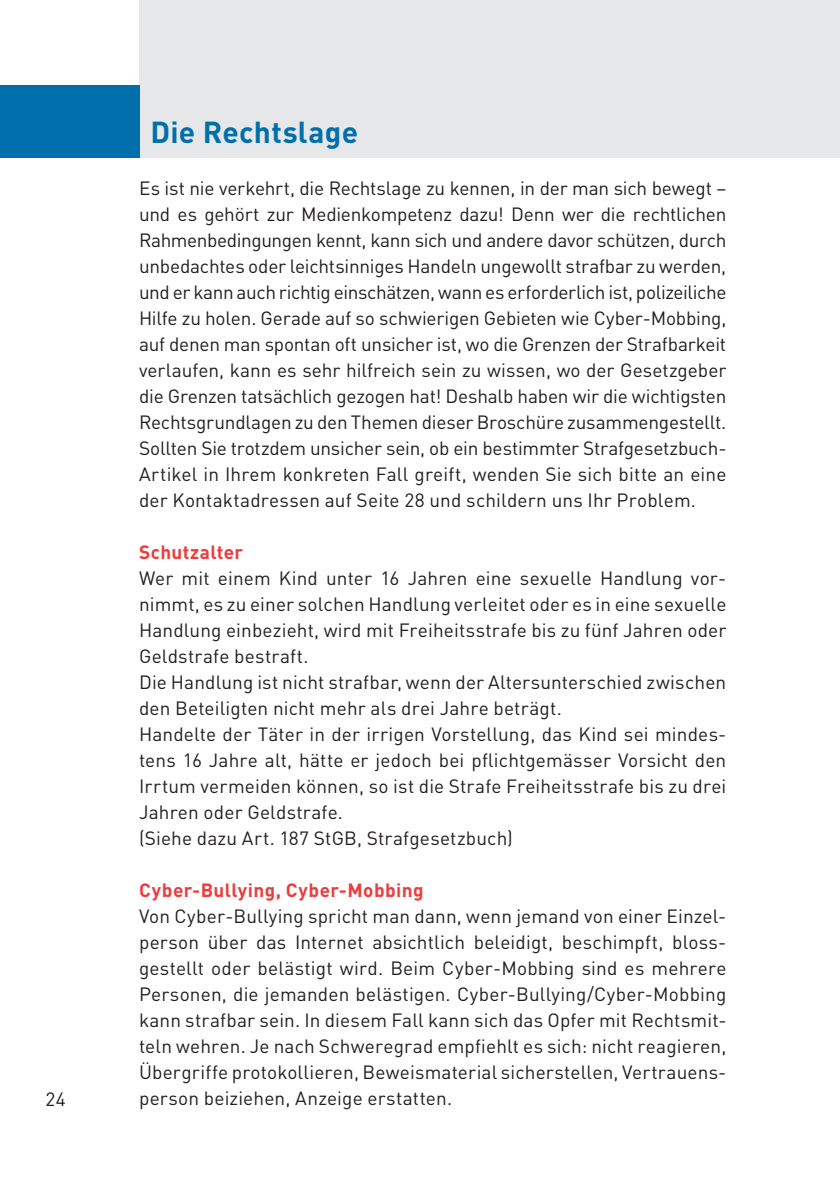
<style>
.page{position:relative;width:840px;height:1191px;background:#fff}
.page>*{position:absolute;margin:0;border:0;box-sizing:border-box;transform-origin:0 0}
.t1{font:700 30px "DIN";letter-spacing:.01em;color:#006fab}
.t2{font:19px/26px "DIN";letter-spacing:.005em;color:#231f20;text-align:justify}
.t3{font:700 19px "DIN";letter-spacing:.02em;color:#ee3c3c}
</style>
<div class="page">
<div style="left:139px;top:0;width:700px;height:158px;background:#e6e7e9"></div>
<div style="left:0;top:85px;width:139px;height:73px;background:#006fab"></div>
<p class="t2" style="left:45px;top:1085px;width:22px">24</p>
<h1 class="t1" style="left:150px;top:113px;width:209px">Die Rechtslage</h1>
<p class="t2" style="left:139px;top:175px;width:588px">Es ist nie verkehrt, die Rechtslage zu kennen, in der man sich bewegt – und es gehört zur Medienkompetenz dazu! Denn wer die rechtlichen Rahmenbedingungen kennt, kann sich und andere davor schützen, durch unbedachtes oder leichtsinniges Handeln ungewollt strafbar zu werden, und er kann auch richtig einschätzen, wann es erforderlich ist, polizeiliche Hilfe zu holen. Gerade auf so schwierigen Gebieten wie Cyber-Mobbing, auf denen man spontan oft unsicher ist, wo die Grenzen der Strafbarkeit verlaufen, kann es sehr hilfreich sein zu wissen, wo der Gesetzgeber die Grenzen tatsächlich gezogen hat! Deshalb haben wir die wichtigsten Rechtsgrundlagen zu den Themen dieser Broschüre zusammengestellt.<br>Sollten Sie trotzdem unsicher sein, ob ein bestimmter Strafgesetzbuch-Artikel in Ihrem konkreten Fall greift, wenden Sie sich bitte an eine der Kontakt adressen auf Seite 28 und schildern uns Ihr Problem.</p>
<p class="t3" style="left:139px;top:540px;width:106px">Schutzalter</p>
<p class="t2" style="left:139px;top:565px;width:588px;text-align:left">Wer mit einem Kind unter 16 Jahren eine sexuelle Handlung vor&shy;nimmt, es zu einer solchen Handlung verleitet oder es in eine sexuelle Handlung einbezieht, wird mit Freiheitsstrafe bis zu fünf Jahren oder Geldstrafe bestraft.<br>Die Handlung ist nicht strafbar, wenn der Altersunterschied zwischen den Beteiligten nicht mehr als drei Jahre beträgt.<br>Handelte der Täter in der irrigen Vorstellung, das Kind sei mindes&shy;tens 16 Jahre alt, hätte er jedoch bei pflichtgemässer Vorsicht den Irrtum vermeiden können, so ist die Strafe Freiheitsstrafe bis zu drei Jahren oder Geldstrafe.<br>(Siehe dazu Art. 187 StGB, Strafgesetzbuch)</p>
<p class="t3" style="left:139px;top:878px;width:286px">Cyber-Bullying, Cyber-Mobbing</p>
<p class="t2" style="left:139px;top:903px;width:588px">Von Cyber-Bullying spricht man dann, wenn jemand von einer Einzel&shy;person über das Internet absichtlich beleidigt, beschimpft, bloss&shy;gestellt oder belästigt wird. Beim Cyber-Mobbing sind es mehrere Personen, die jemanden belästigen. Cyber-Bullying/Cyber-Mobbing kann strafbar sein. In diesem Fall kann sich das Opfer mit Rechtsmit&shy;teln wehren. Je nach Schweregrad empfiehlt es sich: nicht reagieren, Übergriffe protokollieren, Beweismaterial sicherstellen, Vertrauens&shy;person beiziehen, Anzeige erstatten.</p>
</div>
